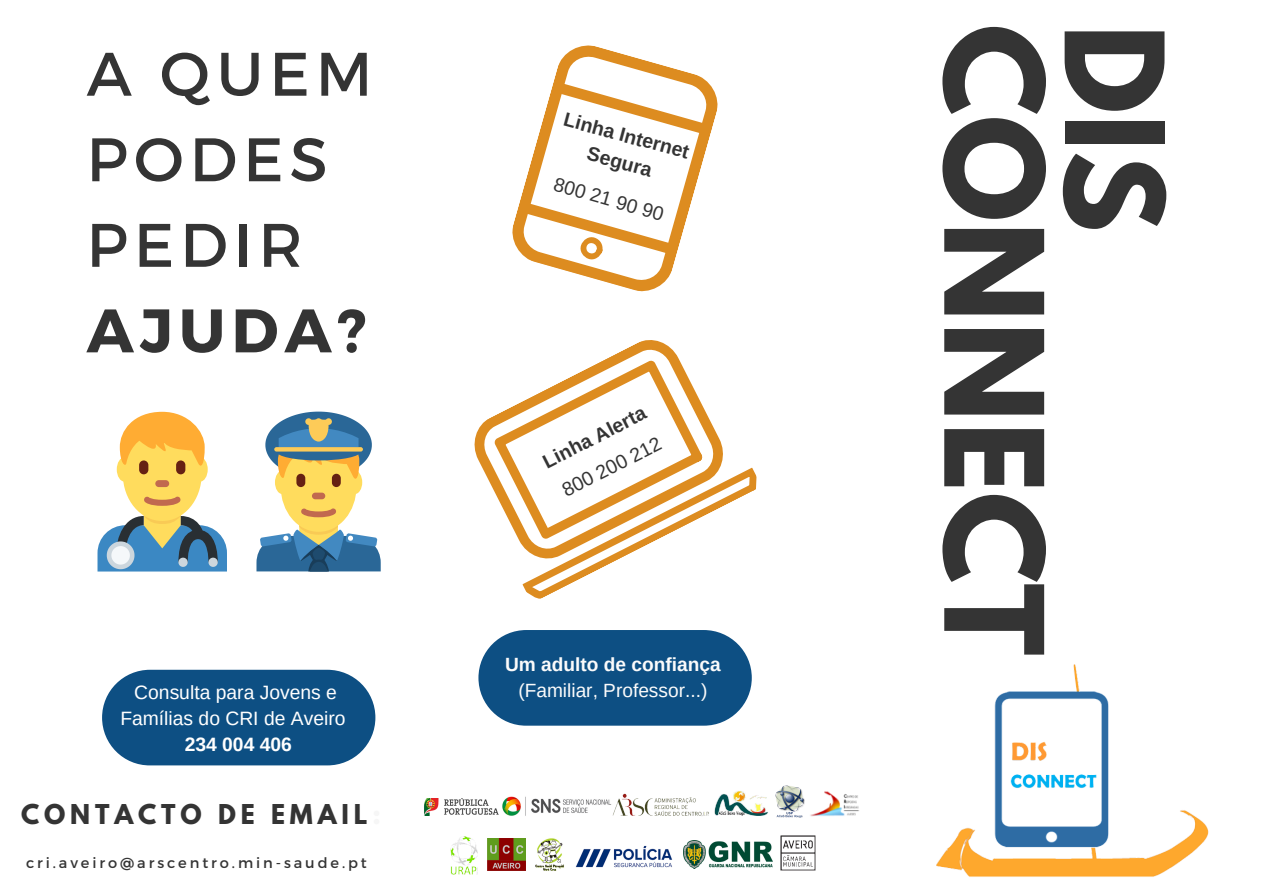
<style>
.page{position:relative;width:1263px;height:894px;background:#fff}
.page>*{position:absolute;margin:0;border:0;box-sizing:border-box;transform-origin:0 0}
.t1{font:700 121.05px/120.3px "League Spartan";color:#343434}
.t2{font:61.2px/85.5px "Montserrat";letter-spacing:.1em;color:#343434}
.t3{font:700 24.15px "League Spartan";letter-spacing:.2em;color:#343434}
.t4{font:700 19.5px/26.8px "Arimo";color:#343434;text-align:center}
.t5{font:19.5px "Arimo";color:#343434}
.t6{font:19.35px/26.4px "Arimo";color:#fff;text-align:center}
.t7{font:19.35px "Arimo";color:#343434}
.t8{font:19.05px/26.2px "Arimo";color:#fbfbfb;text-align:center}
.t9{font:14.55px "Montserrat";letter-spacing:.2em;color:#343434}
.s1{font-weight:700}
.s2{color:#f6f6f6}
</style>
<div class="page">
<svg style="left:474px;top:340px;width:205px;height:149px"></svg>
<svg style="left:493px;top:358px;width:264px;height:241px"></svg>
<svg style="left:512px;top:45px;width:206px;height:247px"></svg>
<div style="left:478px;top:630px;width:274px;height:95px;background:#0d4f83;border-radius:48px"></div>
<div style="left:123px;top:427px;width:79px;height:94px;background:#ffdc5d;border-radius:50%"></div>
<svg style="left:117px;top:411px;width:91px;height:70px"></svg>
<div style="left:155px;top:480px;width:14px;height:7px;background:#c1694f;border-radius:3px"></div>
<svg style="left:98px;top:496px;width:129px;height:75px"></svg>
<div style="left:281px;top:442px;width:75px;height:89px;background:#ffdc5d;border-radius:50%"></div>
<div style="left:312px;top:492px;width:13px;height:7px;background:#c1694f;border-radius:3px"></div>
<svg style="left:265px;top:411px;width:107px;height:83px"></svg>
<svg style="left:256px;top:508px;width:125px;height:63px"></svg>
<div style="left:102px;top:669px;width:273px;height:96px;background:#0d4f83;border-radius:48px"></div>
<img style="left:424px;top:798px;width:75px;height:17px">
<img style="left:502px;top:793px;width:207px;height:23px">
<img style="left:714px;top:791px;width:54px;height:24px">
<img style="left:775px;top:785px;width:30px;height:32px">
<img style="left:810px;top:791px;width:49px;height:26px">
<img style="left:450px;top:836px;width:28px;height:39px">
<img style="left:487px;top:838px;width:38px;height:31px">
<img style="left:535px;top:838px;width:29px;height:33px">
<img style="left:575px;top:845px;width:98px;height:23px">
<img style="left:683px;top:840px;width:89px;height:28px">
<img style="left:780px;top:835px;width:35px;height:35px">
<img style="left:936px;top:664px;width:273px;height:213px">
<p class="t2" style="left:87px;top:28px;width:287px">A QUEM<br>PODES<br>PEDIR<br><span class="s1">AJUDA?</span></p>
<p class="t6" style="left:120px;top:678px;width:227px">Consulta para Jovens e<br>Famílias do CRI de Aveiro<br><span class="s1">234 004 406</span></p>
<p class="t3" style="left:21px;top:802px;width:361px">CONTACTO DE EMAIL<span class="s2">:</span></p>
<p class="t9" style="left:26px;top:853px;width:342px">cri.aveiro@arscentro.min-saude.pt</p>
<p class="t4" style="left:568px;top:106px;width:131px;rotate:15deg">Linha Internet<br>Segura</p>
<p class="t7" style="left:557px;top:173px;width:115px;rotate:16deg">800 21 90 90</p>
<p class="t4" style="left:538px;top:450px;width:114px;rotate:-27deg">Linha Alerta</p>
<p class="t5" style="left:558px;top:481px;width:110px;rotate:-27deg">800 200 212</p>
<p class="t8" style="left:505px;top:650px;width:217px"><span class="s1">Um adulto de confiança </span>(Familiar, Professor...)</p>
<p class="t1" style="left:1158px;top:24px;width:632px;rotate:90deg">DIS<br>CONNECT</p>
</div>
